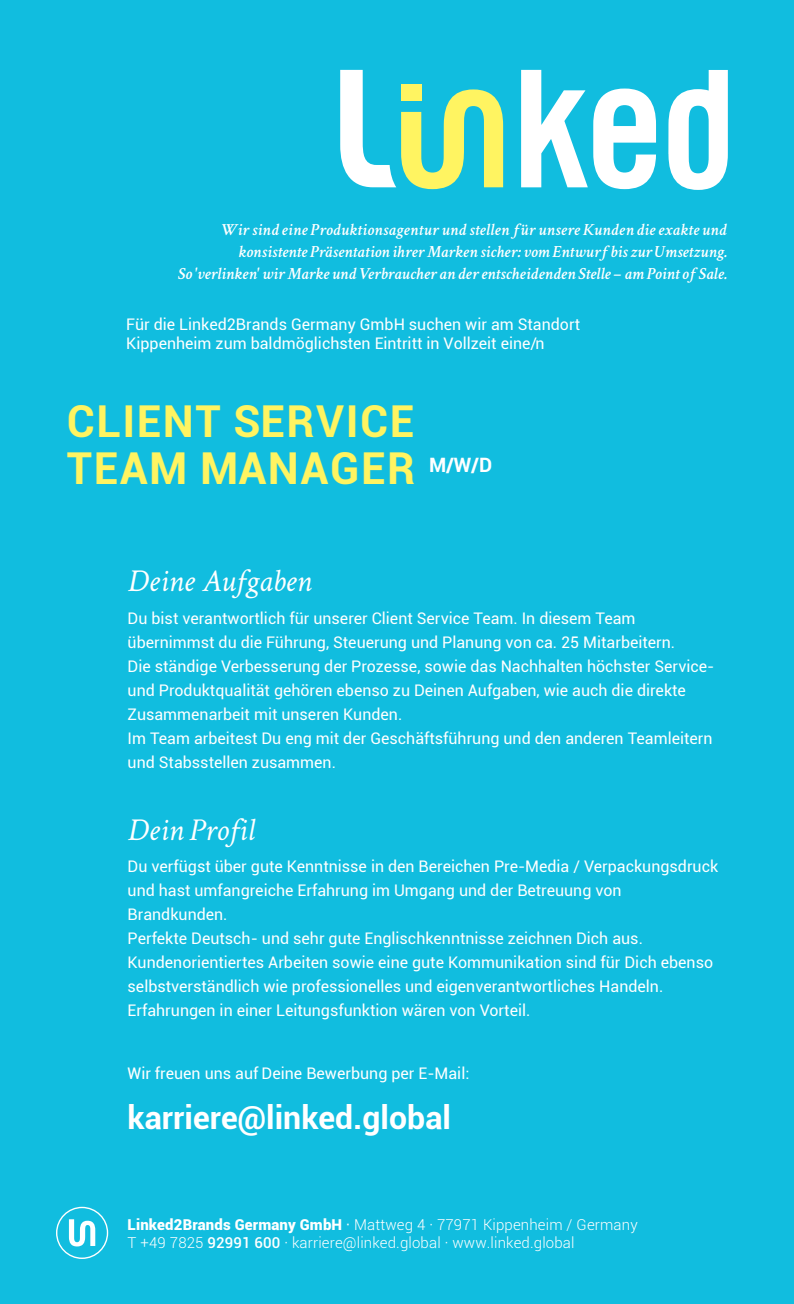
<style>
.page{position:relative;width:794px;height:1304px;background:#11bddf}
.page>*{position:absolute;margin:0;border:0;box-sizing:border-box;transform-origin:0 0}
.t1{font:700 44px/47.2px "Roboto";letter-spacing:.035em;color:#fff461}
.t2{font:italic 32px "Crimson Text";color:#fff}
.t3{font:700 32px "Roboto";color:#fff}
.t4{font:italic 600 17px/22px "Crimson Text";letter-spacing:.01em;color:#fff;text-align:right}
.t5{font:16px/24px "Roboto";color:#fff}
.t6{font:300 15px/18px "Roboto";letter-spacing:.01em;color:#fff}
.s1{font-weight:900}
.s2{font-weight:400}
.s3{font-weight:500}
</style>
<div class="page">
<svg style="left:521px;top:70px;width:135px;height:119px"></svg>
<svg style="left:668px;top:70px;width:60px;height:120px"></svg>
<svg style="left:340px;top:70px;width:163px;height:119px"></svg>
<svg style="left:56px;top:1207px;width:52px;height:52px"></svg>
<p class="t4" style="left:178px;top:218px;width:551px">Wirsind eine Produktionsagentur und stellen für unsere Kunden dieexakte und konsistente Präsentation ihrer Marken sicher: vom Entwurf bis zurUmsetzung.<br>So 'verlinken' wir Marke und Verbraucher an der entscheidenden Stelle – am Point of Sale.</p>
<p class="t5" style="left:126px;top:314px;width:455px;line-height:19.2px">Für die Linked2Brands Germany GmbH suchen wir am Standort<br>Kippenheim zum baldmöglichsten Eintritt in Vollzeit eine/n</p>
<h1 class="t1" style="left:67px;top:396px;width:427px">CLIENT SERVICE<br>TEAM MANAGER <sup>M/W/D</sup></h1>
<h2 class="t2" style="left:128px;top:562px;width:185px">Deine Aufgaben</h2>
<p class="t5" style="left:128px;top:605px;width:588px">Du bist verantwortlich für unserer Client Service Team. In diesem Team übernimmst du die Führung, Steuerung und Planung von ca. 25 Mitarbeitern.<br>Die ständige Verbesserung der Prozesse, sowie das Nachhalten höchster Service&shy;und Produktqualität gehören ebenso zu Deinen Aufgaben, wie auch die direkte Zusammenarbeit mit unseren Kunden.<br>Im Team arbeitest Du eng mit der Geschäftsführung und den anderen Teamleitern und Stabsstellen zusammen.</p>
<h2 class="t2" style="left:128px;top:811px;width:129px">Dein Profil</h2>
<p class="t5" style="left:128px;top:853px;width:592px">Du verfügst über gute Kenntnisse in den Bereichen Pre-Media / Verpackungsdruck und hast umfangreiche Erfahrung im Umgang und der Betreuung von Brandkunden.<br>Perfekte Deutsch- und sehr gute Englischkenntnisse zeichnen Dich aus.<br>Kundenorientiertes Arbeiten sowie eine gute Kommunikation sind für Dich ebenso selbstverständlich wie professionelles und eigenverantwortliches Handeln.<br>Erfahrungen in einer Leitungsfunktion wären von Vorteil.</p>
<p class="t5" style="left:128px;top:1061px;width:343px">Wir freuen uns auf Deine Bewerbung per E-Mail:</p>
<h2 class="t3" style="left:128px;top:1095px;width:325px">karriere@linked.global</h2>
<p class="t6" style="left:128px;top:1215px;width:511px"><span class="s1">Linked2Brands Germany GmbH</span> <span class="s2">·</span> Mattweg 4 · 77971 Kippenheim / Germany<br>T +49 7825 <span class="s3">92991 600</span> · karriere@linked.global · www.linked.global</p>
</div>
